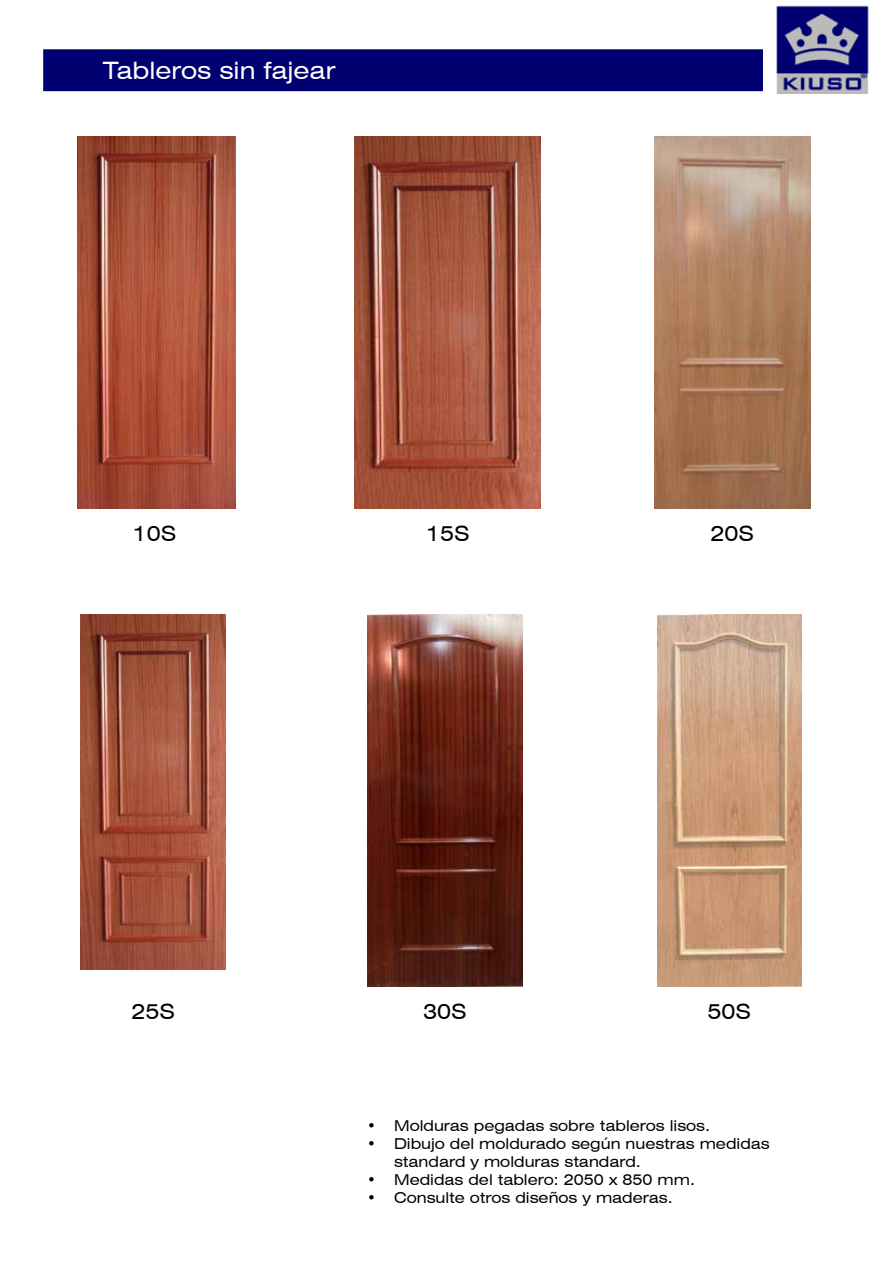
<style>
.page{position:relative;width:893px;height:1263px;background:#fff}
.page>*{position:absolute;margin:0;border:0;box-sizing:border-box;transform-origin:0 0}
.t1{font:expanded 24px "Swiss 721 BT";color:#fff}
.t2{font:24px "Minion Pro";color:#000070}
.t3{font:expanded 21px "Swiss 721 BT";color:#000}
.t4{font:expanded 15px/18px "Swiss 721 BT";color:#000}
</style>
<div class="page">
<div style="left:44px;top:50px;width:721px;height:40px;background:#000070"></div>
<div style="left:43px;top:49px;width:723px;height:42px;border:2px solid #000070"></div>
<img style="left:764px;top:5px;width:105px;height:89px">
<img style="left:77px;top:136px;width:158px;height:372px">
<img style="left:355px;top:136px;width:186px;height:372px">
<img style="left:81px;top:614px;width:144px;height:356px">
<img style="left:368px;top:614px;width:154px;height:372px">
<img style="left:657px;top:614px;width:144px;height:372px">
<img style="left:655px;top:136px;width:155px;height:372px">
<h1 class="t1" style="left:103px;top:56px;width:234px">Tableros sin fajear</h1>
<h1 class="t2" style="left:860px;top:65px;width:9px">®</h1>
<h2 class="t3" style="left:133px;top:521px;width:45px">10S</h2>
<h2 class="t3" style="left:426px;top:521px;width:45px">15S</h2>
<h2 class="t3" style="left:710px;top:521px;width:45px">20S</h2>
<h2 class="t3" style="left:131px;top:999px;width:45px">25S</h2>
<h2 class="t3" style="left:423px;top:999px;width:45px">30S</h2>
<h2 class="t3" style="left:707px;top:999px;width:45px">50S</h2>
<p class="t4" style="left:367px;top:1116px;width:344px">• Molduras pegadas sobre tableros lisos.</p>
<p class="t4" style="left:394px;top:1134px;width:377px;text-indent:-27px">• Dibujo del moldurado según nuestras medidas standard y molduras standard.</p>
<p class="t4" style="left:367px;top:1170px;width:329px">• Medidas del tablero: 2050 x 850 mm.</p>
<p class="t4" style="left:367px;top:1188px;width:307px">• Consulte otros diseños y maderas.</p>
</div>
